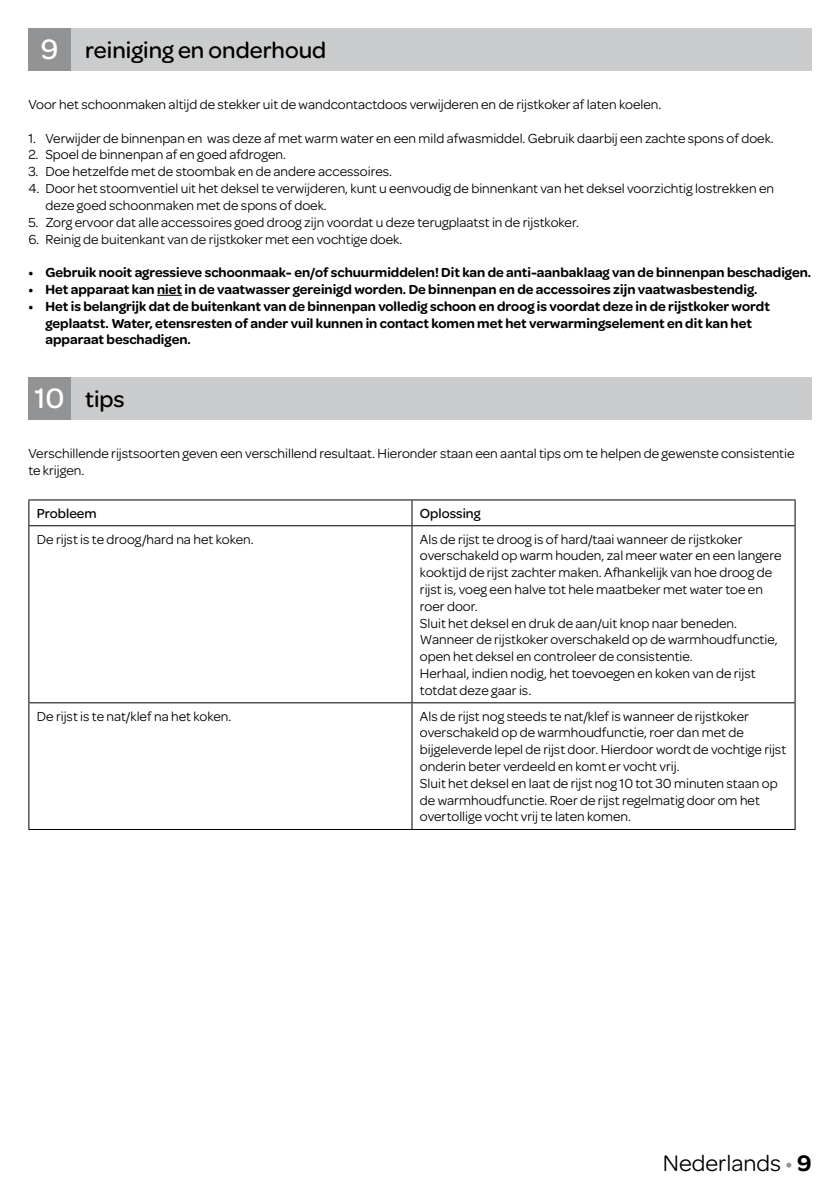
<style>
.page{position:relative;width:840px;height:1191px;background:#fff}
.page>*{position:absolute;margin:0;border:0;box-sizing:border-box;transform-origin:0 0}
.t1{font:500 24px "Omnes";color:#000}
.t2{font:24px "Omnes";color:#000}
.t3{font:14px/16.8px "Omnes";color:#000}
.t4{font:600 14px/16.8px "Omnes";color:#000}
.t5{font:500 14px "Omnes";color:#000}
.s1{font-size:30px;color:#fff}
.s2{color:#929395}
.s3{font-weight:600}
</style>
<div class="page">
<div style="left:57px;top:28px;width:754px;height:43px;background:#cacccd"></div>
<div style="left:28px;top:28px;width:43px;height:43px;background:#929395"></div>
<svg style="left:157px;top:295px;width:25px;height:1px"></svg>
<div style="left:57px;top:377px;width:754px;height:43px;background:#cacccd"></div>
<div style="left:28px;top:377px;width:43px;height:43px;background:#929395"></div>
<hr style="left:28px;top:499px;width:384px;height:1px;background:#000">
<svg style="left:28px;top:500px;width:1px;height:25px"></svg>
<hr style="left:412px;top:499px;width:383px;height:1px;background:#000">
<svg style="left:411px;top:500px;width:1px;height:25px"></svg>
<svg style="left:794px;top:500px;width:1px;height:25px"></svg>
<hr style="left:28px;top:525px;width:384px;height:1px;background:#000">
<hr style="left:28px;top:526px;width:1px;height:176px;background:#000">
<hr style="left:412px;top:525px;width:383px;height:1px;background:#000">
<hr style="left:411px;top:526px;width:1px;height:176px;background:#000">
<hr style="left:794px;top:526px;width:1px;height:176px;background:#000">
<hr style="left:28px;top:702px;width:384px;height:1px;background:#000">
<hr style="left:28px;top:703px;width:1px;height:126px;background:#000">
<hr style="left:412px;top:702px;width:383px;height:1px;background:#000">
<hr style="left:411px;top:703px;width:1px;height:126px;background:#000">
<hr style="left:794px;top:703px;width:1px;height:126px;background:#000">
<hr style="left:28px;top:829px;width:384px;height:1px;background:#000">
<hr style="left:412px;top:829px;width:383px;height:1px;background:#000">
<h1 class="t1" style="left:41px;top:33px;width:287px"><span class="s1">9</span> reiniging en onderhoud</h1>
<p class="t3" style="left:28px;top:95px;width:634px">Voor het schoonmaken altijd de stekker uit de wandcontactdoos verwijderen en de rijstkoker af laten koelen.</p>
<p class="t3" style="left:28px;top:129px;width:746px">1. Verwijder de binnenpan en was deze af met warm water en een mild afwasmiddel. Gebruik daarbij een zachte spons of doek.</p>
<p class="t3" style="left:28px;top:146px;width:259px">2. Spoel de binnenpan af en goed afdrogen.</p>
<p class="t3" style="left:28px;top:162px;width:365px">3. Doe hetzelfde met de stoombak en de andere accessoires.</p>
<p class="t3" style="left:45px;top:179px;width:729px;text-indent:-17px">4. Door het stoomventiel uit het deksel te verwijderen, kunt u eenvoudig de binnenkant van het deksel voorzichtig lostrekken en deze goed schoonmaken met de spons of doek.</p>
<p class="t3" style="left:28px;top:213px;width:552px">5. Zorg ervoor dat alle accessoires goed droog zijn voordat u deze terugplaatst in de rijstkoker.</p>
<p class="t3" style="left:28px;top:230px;width:375px">6. Reinig de buitenkant van de rijstkoker met een vochtige doek.</p>
<p class="t4" style="left:28px;top:263px;width:784px">• Gebruik nooit agressieve schoonmaak- en/of schuurmiddelen! Dit kan de anti-aanbaklaag van de binnenpan beschadigen.</p>
<p class="t4" style="left:28px;top:280px;width:730px">• Het apparaat kan niet in de vaatwasser gereinigd worden. De binnenpan en de accessoires zijn vaatwasbestendig.</p>
<p class="t4" style="left:45px;top:297px;width:725px;text-indent:-17px">• Het is belangrijk dat de buitenkant van de binnenpan volledig schoon en droog is voordat deze in de rijstkoker wordt geplaatst. Water, etensresten of ander vuil kunnen in contact komen met het verwarmingselement en dit kan het apparaat beschadigen.</p>
<h1 class="t1" style="left:35px;top:382px;width:92px"><span class="s1">10</span> tips</h1>
<p class="t3" style="left:28px;top:444px;width:767px">Verschillende rijstsoorten geven een verschillend resultaat. Hieronder staan een aantal tips om te helpen de gewenste consistentie te krijgen.</p>
<p class="t5" style="left:37px;top:503px;width:61px">Probleem</p>
<p class="t5" style="left:420px;top:503px;width:62px">Oplossing</p>
<p class="t3" style="left:37px;top:530px;width:218px">De rijst is te droog/hard na het koken.</p>
<p class="t3" style="left:420px;top:530px;width:363px">Als de rijst te droog is of hard/taai wanneer de rijstkoker overschakeld op warm houden, zal meer water en een langere kooktijd de rijst zachter maken. Afhankelijk van hoe droog de rijst is, voeg een halve tot hele maatbeker met water toe en roer door.<br>Sluit het deksel en druk de aan/uit knop naar beneden.<br>Wanneer de rijstkoker overschakeld op de warmhoudfunctie, open het deksel en controleer de consistentie.<br>Herhaal, indien nodig, het toevoegen en koken van de rijst totdat deze gaar is.</p>
<p class="t3" style="left:37px;top:707px;width:196px">De rijst is te nat/klef na het koken.</p>
<p class="t3" style="left:420px;top:707px;width:367px">Als de rijst nog steeds te nat/klef is wanneer de rijstkoker overschakeld op de warmhoudfunctie, roer dan met de bijgeleverde lepel de rijst door. Hierdoor wordt de vochtige rijst onderin beter verdeeld en komt er vocht vrij.<br>Sluit het deksel en laat de rijst nog 10 tot 30 minuten staan op de warmhoudfunctie. Roer de rijst regelmatig door om het overtollige vocht vrij te laten komen.</p>
<h1 class="t2" style="left:662px;top:1146px;width:150px">Nederlands <span class="s2">•</span> <span class="s3">9</span></h1>
</div>
